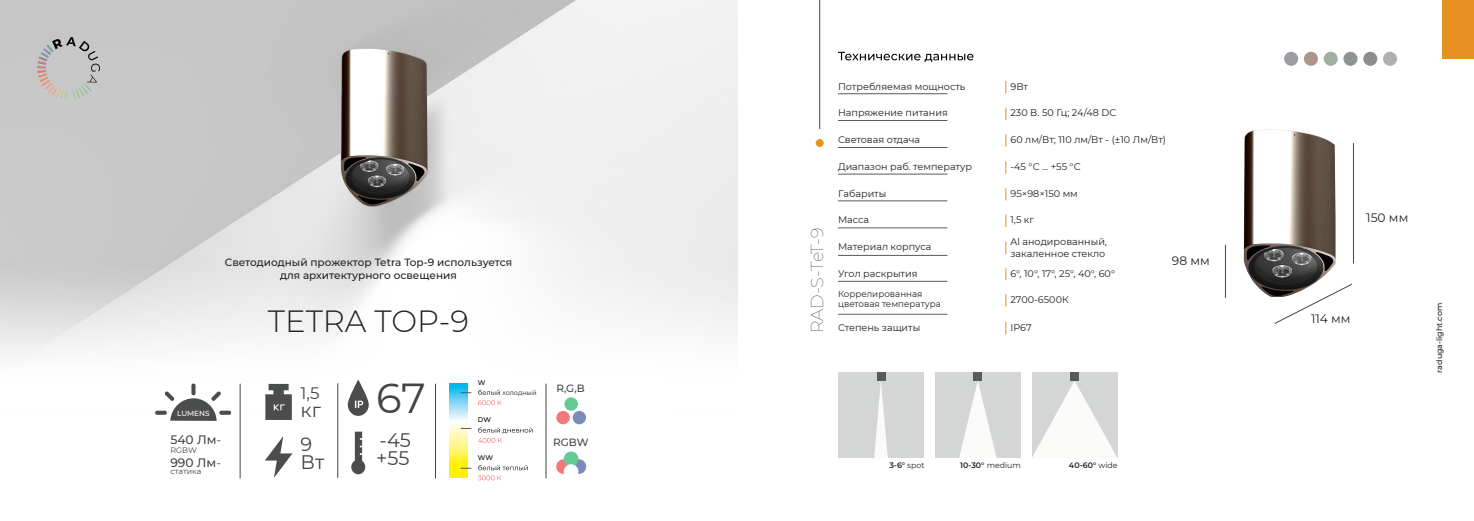
<style>
.page{position:relative;width:1474px;height:521px;background:#fff}
.page>*{position:absolute;margin:0;border:0;box-sizing:border-box;transform-origin:0 0}
.t1{font:41.82px "Montserrat";color:#424545}
.t2{font:300 30.62px "Montserrat";color:#231f20}
.t3{font:19.51px/18.4px "Montserrat";color:#424545}
.t4{font:19.25px/33.8px "Montserrat";color:#424545}
.t5{font:100 17.5px "Montserrat";letter-spacing:-.025em;color:#231f20}
.t6{font:16.62px "Montserrat";color:#424545}
.t7{font:12.25px "Montserrat";color:#231f20}
.t8{font:500 12.25px "Montserrat";color:#424545}
.t9{font:500 10.5px/12.6px "Montserrat";color:#231f20;text-align:center}
.t10{font:500 10.5px "Montserrat";color:#424545}
.t11{font:9.62px/11.5px "Montserrat";color:#231f20}
.t12{font:8.75px/10.5px "Montserrat";color:#231f20}
.t13{font:600 7.88px "Montserrat";color:#231f20}
.t14{font:500 7.88px "Montserrat";color:#231f20}
.t15{font:7.88px "Montserrat";color:#424545}
.t16{font:500 7.35px "Montserrat";color:#fff}
.t17{font:500 6.74px "Montserrat";color:#000001}
.t18{font:6.56px "Montserrat";color:#231f20}
.s1{font-weight:400}
</style>
<div class="page">
<img style="left:0;top:0;width:737px;height:409px">
<svg style="left:1274px;top:283px;width:78px;height:41px"></svg>
<hr style="left:1224px;top:245px;width:1px;height:53px;background:#424545">
<hr style="left:1352px;top:143px;width:1px;height:121px;background:#424545">
<hr style="left:819px;top:0;width:1px;height:129px;background:#424545">
<div style="left:815px;top:139px;width:8px;height:8px;background:#e89123;border-radius:50%"></div>
<div style="left:1442px;top:0;width:31px;height:58px;background:#e89123"></div>
<svg style="left:838px;top:52px;width:135px;height:10px"></svg>
<svg style="left:37px;top:37px;width:63px;height:62px;background:#bcbab8"></svg>
<div style="left:1284px;top:52px;width:14px;height:14px;background:#9b9da0;border-radius:50%"></div>
<div style="left:1303px;top:52px;width:14px;height:14px;background:#af948d;border-radius:50%"></div>
<div style="left:1323px;top:52px;width:14px;height:14px;background:#a2aea1;border-radius:50%"></div>
<div style="left:1343px;top:52px;width:14px;height:14px;background:#8e9392;border-radius:50%"></div>
<div style="left:1363px;top:52px;width:14px;height:14px;background:#8e8d8b;border-radius:50%"></div>
<div style="left:1382px;top:52px;width:14px;height:14px;background:#adb1af;border-radius:50%"></div>
<img style="left:1243px;top:130px;width:92px;height:167px">
<svg style="left:1005px;top:322px;width:1px;height:12px"></svg>
<svg style="left:1005px;top:108px;width:1px;height:12px"></svg>
<hr style="left:838px;top:120px;width:109px;height:1px;background:#585b5c">
<svg style="left:1005px;top:134px;width:1px;height:13px"></svg>
<hr style="left:838px;top:147px;width:109px;height:1px;background:#585b5c">
<svg style="left:1005px;top:161px;width:1px;height:13px"></svg>
<hr style="left:838px;top:174px;width:109px;height:1px;background:#585b5c">
<svg style="left:1005px;top:188px;width:1px;height:12px"></svg>
<hr style="left:838px;top:201px;width:109px;height:1px;background:#585b5c">
<svg style="left:1005px;top:215px;width:1px;height:12px"></svg>
<hr style="left:838px;top:228px;width:109px;height:1px;background:#585b5c">
<svg style="left:1005px;top:242px;width:1px;height:12px"></svg>
<hr style="left:838px;top:255px;width:109px;height:1px;background:#585b5c">
<svg style="left:1005px;top:268px;width:1px;height:12px"></svg>
<hr style="left:838px;top:281px;width:109px;height:1px;background:#585b5c">
<svg style="left:1005px;top:294px;width:1px;height:13px"></svg>
<hr style="left:838px;top:314px;width:109px;height:1px;background:#585b5c">
<hr style="left:838px;top:93px;width:109px;height:1px;background:#585b5c">
<svg style="left:1005px;top:81px;width:1px;height:12px"></svg>
<div style="left:934px;top:372px;width:86px;height:86px;background:#d4d6d5"></div>
<svg style="left:959px;top:381px;width:37px;height:77px"></svg>
<div style="left:973px;top:372px;width:9px;height:9px;background:#585b5c"></div>
<div style="left:838px;top:372px;width:86px;height:86px;background:#d4d6d5"></div>
<svg style="left:874px;top:382px;width:13px;height:76px"></svg>
<div style="left:876px;top:372px;width:9px;height:9px;background:#585b5c"></div>
<div style="left:1031px;top:372px;width:86px;height:86px;background:#d4d6d5"></div>
<svg style="left:1031px;top:381px;width:86px;height:77px"></svg>
<div style="left:1070px;top:372px;width:8px;height:9px;background:#585b5c"></div>
<svg style="left:348px;top:380px;width:21px;height:36px"></svg>
<svg style="left:351px;top:432px;width:14px;height:42px"></svg>
<hr style="left:240px;top:384px;width:1px;height:94px;background:#424545">
<svg style="left:265px;top:384px;width:27px;height:36px"></svg>
<svg style="left:265px;top:436px;width:27px;height:42px"></svg>
<hr style="left:337px;top:383px;width:1px;height:95px;background:#424545">
<hr style="left:435px;top:384px;width:1px;height:94px;background:#424545">
<hr style="left:545px;top:384px;width:1px;height:94px;background:#424545">
<svg style="left:155px;top:383px;width:77px;height:38px"></svg>
<div style="left:556px;top:411px;width:14px;height:13px;background:#f4777b;border-radius:50%"></div>
<svg style="left:572px;top:411px;width:14px;height:13px"></svg>
<svg style="left:564px;top:397px;width:14px;height:14px"></svg>
<svg style="left:556px;top:459px;width:15px;height:15px"></svg>
<svg style="left:571px;top:459px;width:15px;height:15px"></svg>
<svg style="left:563px;top:451px;width:15px;height:15px"></svg>
<div style="left:563px;top:464px;width:15px;height:15px;background:#fff;border-radius:50%"></div>
<svg style="left:450px;top:383px;width:17px;height:94px;background:#c8e6a5"></svg>
<svg style="left:478px;top:390px;width:23px;height:15px"></svg>
<svg style="left:478px;top:427px;width:54px;height:16px"></svg>
<svg style="left:478px;top:465px;width:50px;height:15px"></svg>
<p class="t11" style="left:838px;top:80px;width:129px">Потребляемая мощность</p>
<p class="t11" style="left:1010px;top:80px;width:19px">9Вт</p>
<p class="t9" style="left:225px;top:255px;width:289px">Светодиодный прожектор Tetra Top-9 используется для архитектурного освещения</p>
<h2 class="t2" style="left:268px;top:303px;width:203px">TETRA TOP-9</h2>
<h3 class="t5" style="left:807px;top:333px;width:107px;rotate:-90deg">RAD-S-TeT-9</h3>
<p class="t11" style="left:838px;top:107px;width:111px">Напряжение питания</p>
<p class="t11" style="left:1010px;top:107px;width:107px">230 В. 50 Гц; 24/48 DC</p>
<p class="t11" style="left:838px;top:133px;width:84px">Световая отдача</p>
<p class="t11" style="left:1010px;top:133px;width:157px">60 лм/Вт; 110 лм/Вт - (±10 Лм/Вт)</p>
<p class="t11" style="left:838px;top:160px;width:136px">Диапазон раб. температур</p>
<p class="t11" style="left:1010px;top:160px;width:72px">-45 °С ... +55 °С</p>
<p class="t11" style="left:838px;top:187px;width:50px">Габариты</p>
<p class="t11" style="left:1010px;top:187px;width:69px">95×98×150 мм</p>
<p class="t11" style="left:838px;top:214px;width:33px">Масса</p>
<p class="t11" style="left:1010px;top:214px;width:25px">1,5 кг</p>
<p class="t11" style="left:1010px;top:236px;width:98px">Al анодированный, закаленное стекло</p>
<p class="t11" style="left:838px;top:241px;width:95px">Материал корпуса</p>
<p class="t11" style="left:838px;top:268px;width:81px">Угол раскрытия</p>
<p class="t11" style="left:1010px;top:268px;width:106px">6°, 10°, 17°, 25°, 40°, 60°</p>
<p class="t11" style="left:1010px;top:293px;width:60px">2700-6500К</p>
<p class="t7" style="left:1171px;top:252px;width:39px">98 мм</p>
<p class="t12" style="left:838px;top:288px;width:104px">Коррелированная цветовая температура</p>
<p class="t11" style="left:838px;top:321px;width:84px">Степень защиты</p>
<p class="t11" style="left:1010px;top:321px;width:23px">IP67</p>
<p class="t7" style="left:1366px;top:209px;width:44px">150 мм</p>
<p class="t7" style="left:1310px;top:310px;width:41px">114 мм</p>
<p class="t14" style="left:1435px;top:373px;width:71px;rotate:-90deg">raduga-light.com</p>
<p class="t16" style="left:177px;top:411px;width:34px">LUMENS</p>
<p class="t8" style="left:170px;top:431px;width:52px">540 Лм<span class="s1">-</span></p>
<p class="t15" style="left:170px;top:444px;width:28px">RGBW</p>
<p class="t8" style="left:170px;top:454px;width:52px">990 Лм<span class="s1">-</span></p>
<p class="t15" style="left:170px;top:466px;width:32px">статика</p>
<h3 class="t6" style="left:300px;top:382px;width:20px">1,5</h3>
<h3 class="t4" style="left:300px;top:393px;width:22px">кг<br>9</h3>
<h3 class="t3" style="left:300px;top:453px;width:25px">Вт</h3>
<h1 class="t1" style="left:376px;top:369px;width:51px">67</h1>
<h3 class="t3" style="left:376px;top:430px;width:36px">-45 +55</h3>
<p class="t17" style="left:478px;top:380px;width:9px">W</p>
<p class="t17" style="left:478px;top:417px;width:15px">DW</p>
<p class="t17" style="left:478px;top:455px;width:17px">WW</p>
<p class="t18" style="left:502px;top:388px;width:36px">холодный</p>
<p class="t10" style="left:556px;top:384px;width:30px">R,G,B</p>
<p class="t10" style="left:553px;top:438px;width:37px">RGBW</p>
<p class="t13" style="left:889px;top:461px;width:37px">3-6° <span class="s1">spot</span></p>
<p class="t13" style="left:960px;top:461px;width:62px">10-30° <span class="s1">medium</span></p>
<p class="t13" style="left:1068px;top:461px;width:50px">40-60° <span class="s1">wide</span></p>
</div>
